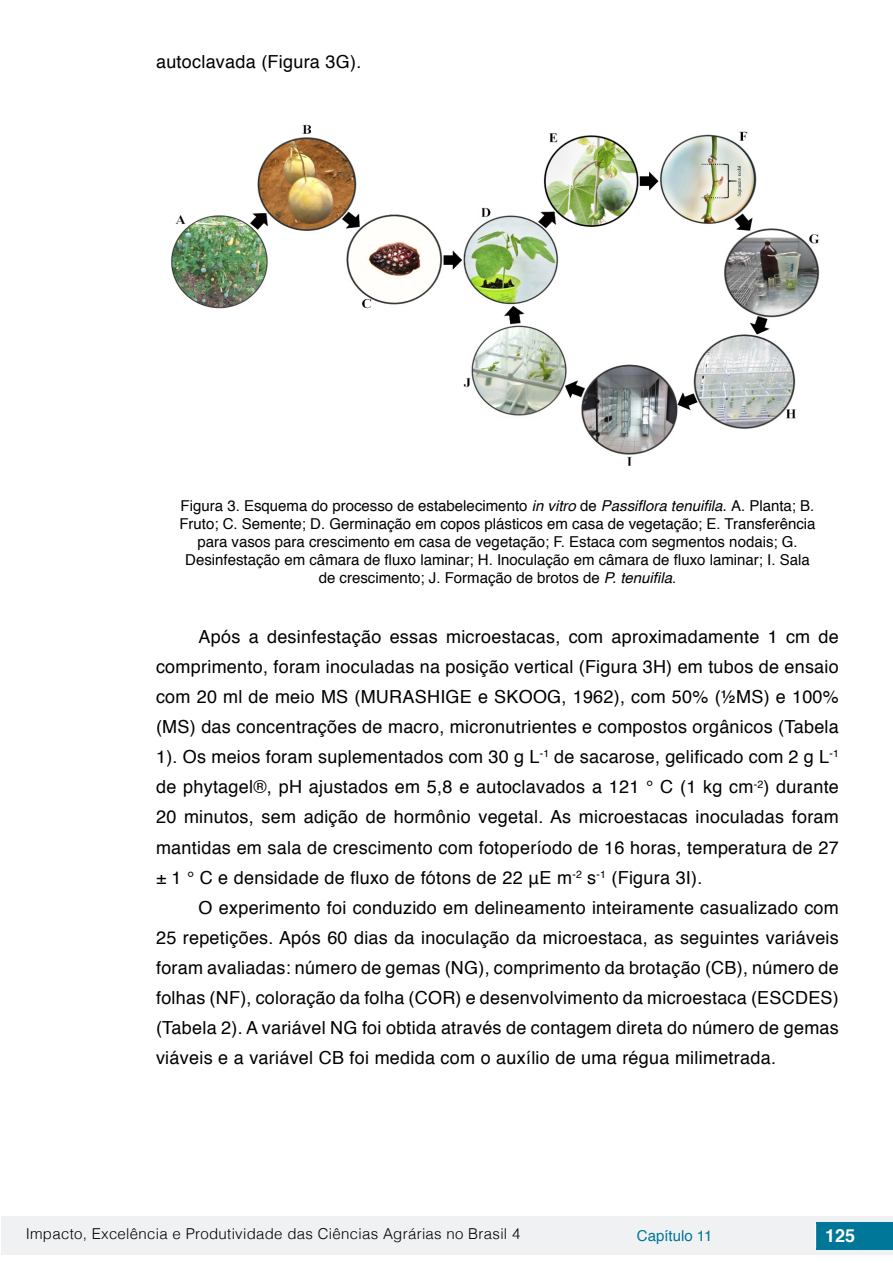
<style>
.page{position:relative;width:893px;height:1263px;background:#fff}
.page>*{position:absolute;margin:0;border:0;box-sizing:border-box;transform-origin:0 0}
.txt{font:18px/30px "Helvetica";letter-spacing:.015em;color:#000;text-align:justify}
.t1{font:700 18px "Helvetica";color:#fff}
.info_tab_gra_imag{font:15px/18px "Helvetica";color:#000;text-align:center}
.t2{font:300 15px "Helvetica";letter-spacing:.02em;color:#000}
.t3{font:15px "Helvetica";color:#007699}
.s1{font-style:italic}
</style>
<div class="page">
<div style="left:1px;top:1216px;width:891px;height:38px;background:#f0f1f2"></div>
<div style="left:816px;top:1222px;width:77px;height:27px;background:#007699"></div>
<svg style="left:815px;top:1224px;width:1px;height:24px"></svg>
<img style="left:171px;top:124px;width:649px;height:342px">
<p class="txt" style="left:156px;top:47px;width:207px">autoclavada (Figura 3G).</p>
<p class="info_tab_gra_imag" style="left:179px;top:498px;width:638px">Figura 3. Esquema do processo de estabelecimento <span class="s1">in vitro</span> de <span class="s1">Passiflora tenuifila.</span> A. Planta; B.<br>Fruto; C. Semente; D. Germinação em copos plásticos em casa de vegetação; E. Transferência para vasos para crescimento em casa de vegetação; F. Estaca com segmentos nodais; G.<br>Desinfestação em câmara de fluxo laminar; H. Inoculação em câmara de fluxo laminar; I. Sala de crescimento; J. Formação de brotos de <span class="s1">P. tenuifila</span>.</p>
<p class="txt" style="left:156px;top:623px;width:684px;text-indent:43px">Após a desinfestação essas microestacas, com aproximadamente 1 cm de comprimento, foram inoculadas na posição vertical (Figura 3H) em tubos de ensaio com 20 ml de meio MS (MURASHIGE e SKOOG, 1962), com 50% (½MS) e 100% (MS) das concentrações de macro, micronutrientes e compostos orgânicos (Tabela 1). Os meios foram suplementados com 30 g L<sup>-1</sup> de sacarose, gelificado com 2 g L<sup>-1 </sup>de phytagel®, pH ajustados em 5,8 e autoclavados a 121 ° C (1 kg cm<sup>-2</sup>) durante 20 minutos, sem adição de hormônio vegetal. As microestacas inoculadas foram mantidas em sala de crescimento com fotoperíodo de 16 horas, temperatura de 27 ± 1 ° C e densidade de fluxo de fótons de 22 μE m<sup>-2</sup> s<sup>-1</sup> (Figura 3I).</p>
<p class="txt" style="left:156px;top:893px;width:684px;text-indent:43px">O experimento foi conduzido em delineamento inteiramente casualizado com 25 repetições. Após 60 dias da inoculação da microestaca, as seguintes variáveis foram avaliadas: número de gemas (NG), comprimento da brotação (CB), número de folhas (NF), coloração da folha (COR) e desenvolvimento da microestaca (ESCDES) (Tabela 2). A variável NG foi obtida através de contagem direta do número de gemas viáveis e a variável CB foi medida com o auxílio de uma régua milimetrada.</p>
<p class="t2" style="left:26px;top:1221px;width:496px">Impacto, Excelência e Produtividade das Ciências Agrárias no Brasil 4</p>
<p class="t3" style="left:637px;top:1224px;width:77px">Capítulo 11</p>
<p class="t1" style="left:825px;top:1221px;width:32px">125</p>
</div>
